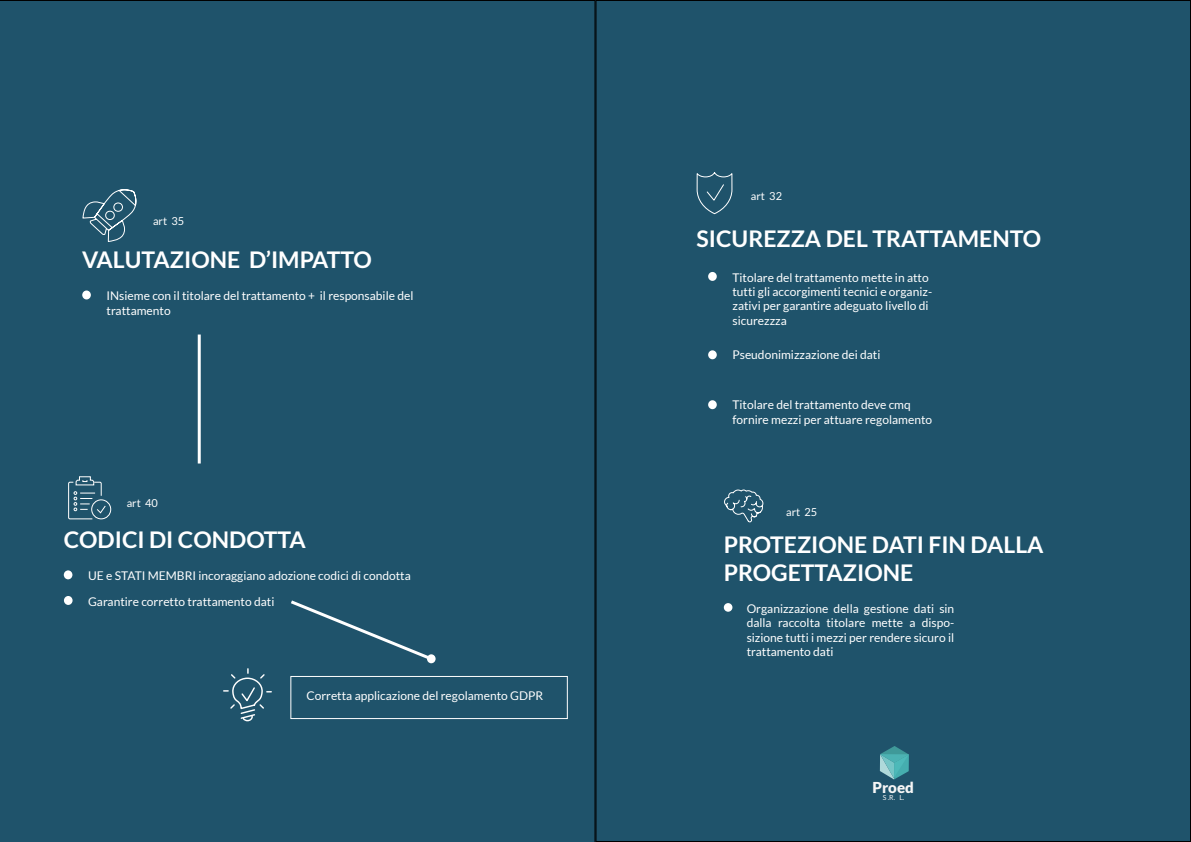
<style>
.page{position:relative;width:1191px;height:842px;background:#fff}
.page>*{position:absolute;margin:0;border:0;box-sizing:border-box;transform-origin:0 0}
.t1{font:700 23px/27.6px "Lato";color:#fff}
.t2{font:900 15.1px "Lato";color:#f6f6f6}
.t3{font:12px/14.4px "Lato";color:#fff}
.t4{font:11px "Lato";color:#fff}
.t5{font:7px "Lato";color:#f6f6f6}
</style>
<div class="page">
<div style="left:0;top:0;width:595px;height:842px;background:#1f536b"></div>
<div style="left:596px;top:1px;width:594px;height:840px;background:#1f536b"></div>
<div style="left:82px;top:290px;width:9px;height:9px;background:#fff;border-radius:50%"></div>
<div style="left:64px;top:570px;width:8px;height:9px;background:#fff;border-radius:50%"></div>
<div style="left:64px;top:596px;width:9px;height:9px;background:#fff;border-radius:50%"></div>
<div style="left:287px;top:598px;width:149px;height:65px;background:#1f536b"></div>
<div style="left:290px;top:676px;width:278px;height:43px;border:1px solid #fff"></div>
<svg style="left:82px;top:188px;width:55px;height:55px;background:#39677c"></svg>
<svg style="left:68px;top:476px;width:44px;height:44px;background:#406c81"></svg>
<svg style="left:222px;top:667px;width:51px;height:55px;background:#356479"></svg>
<hr style="left:198px;top:334px;width:3px;height:129px;background:#fff">
<div style="left:708px;top:272px;width:9px;height:9px;background:#fff;border-radius:50%"></div>
<div style="left:708px;top:400px;width:9px;height:9px;background:#fff;border-radius:50%"></div>
<div style="left:708px;top:350px;width:9px;height:9px;background:#fff;border-radius:50%"></div>
<svg style="left:696px;top:172px;width:37px;height:43px"></svg>
<div style="left:724px;top:603px;width:8px;height:9px;background:#fff;border-radius:50%"></div>
<svg style="left:724px;top:489px;width:40px;height:34px"></svg>
<svg style="left:880px;top:746px;width:29px;height:33px"></svg>
<p class="t4" style="left:153px;top:214px;width:33px">art 35</p>
<h1 class="t1" style="left:82px;top:246px;width:291px">VALUTAZIONE D’IMPATTO</h1>
<p class="t3" style="left:107px;top:289px;width:308px">INsieme con il titolare del trattamento + il responsabile del trattamento</p>
<p class="t4" style="left:127px;top:497px;width:33px">art 40</p>
<h1 class="t1" style="left:64px;top:526px;width:244px">CODICI DI CONDOTTA</h1>
<p class="t3" style="left:88px;top:568px;width:324px">UE e STATI MEMBRI incoraggiano adozione codici di condotta</p>
<p class="t3" style="left:88px;top:594px;width:188px">Garantire corretto trattamento dati</p>
<p class="t3" style="left:306px;top:689px;width:238px">Corretta applicazione del regolamento GDPR</p>
<p class="t4" style="left:751px;top:190px;width:33px">art 32</p>
<h1 class="t1" style="left:696px;top:225px;width:346px">SICUREZZA DEL TRATTAMENTO</h1>
<p class="t3" style="left:732px;top:270px;width:201px">Titolare del trattamento mette in atto tutti gli accorgimenti tecnici e organiz&shy;zativi per garantire adeguato livello di sicurezzza</p>
<p class="t3" style="left:732px;top:348px;width:150px">Pseudonimizzazione dei dati</p>
<p class="t3" style="left:732px;top:398px;width:201px">Titolare del trattamento deve cmq fornire mezzi per attuare regolamento</p>
<p class="t4" style="left:786px;top:506px;width:33px">art 25</p>
<h1 class="t1" style="left:724px;top:531px;width:321px">PROTEZIONE DATI FIN DALLA<br>PROGETTAZIONE</h1>
<p class="t3" style="left:746px;top:601px;width:209px;text-align:justify">Organizzazione della gestione dati sin dalla raccolta titolare mette a dispo&shy;sizione tutti i mezzi per rendere sicuro il trattamento dati</p>
<p class="t2" style="left:872px;top:778px;width:43px">Proed</p>
<p class="t5" style="left:882px;top:794px;width:23px">S .R. L.</p>
</div>
